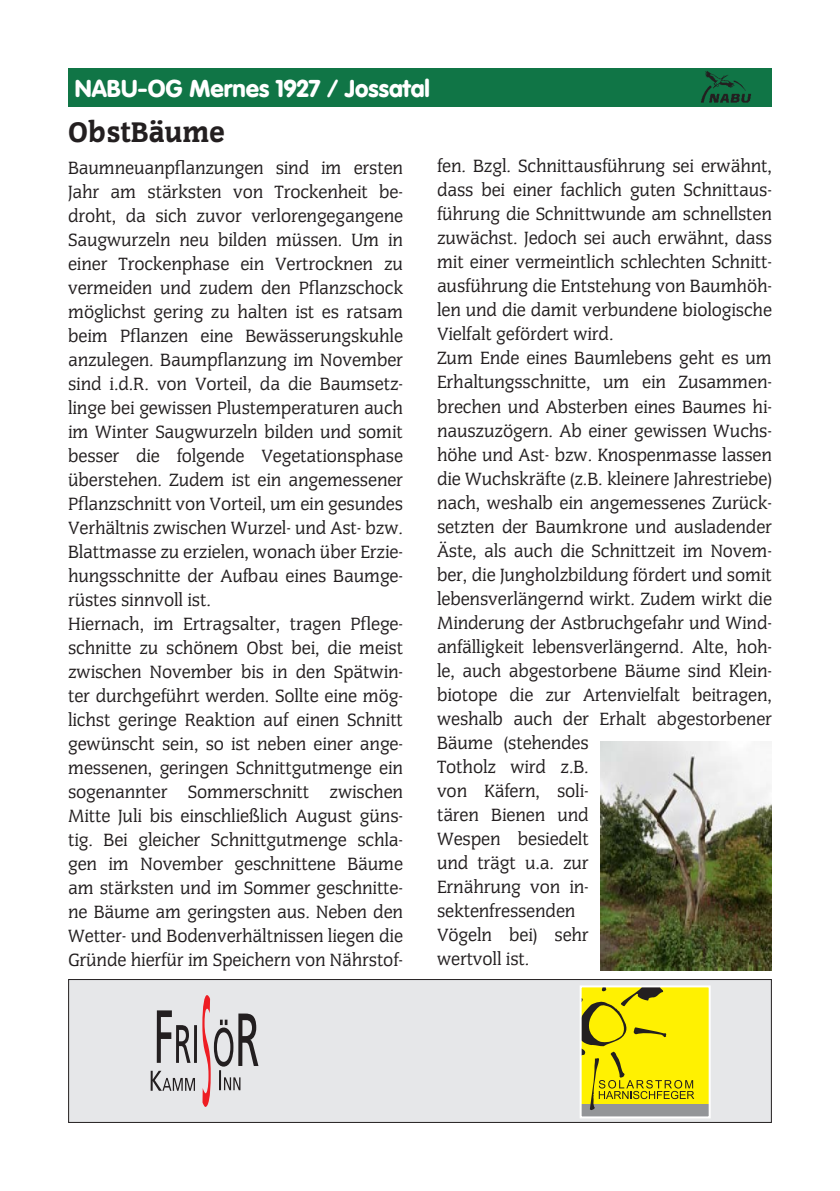
<style>
.page{position:relative;width:840px;height:1191px;background:#fff}
.page>*{position:absolute;margin:0;border:0;box-sizing:border-box;transform-origin:0 0}
.t1{font:32px "Cg Congress Hy";color:#231f20}
.t2{font:900 24px "VAG Rounded";color:#fff}
.t3{font:20px/24px "Cg Congress";color:#231f20}
</style>
<div class="page">
<div style="left:68px;top:979px;width:703px;height:144px;background:#e6e7e9;border:1px solid #231f20"></div>
<svg style="left:150px;top:1070px;width:45px;height:20px"></svg>
<svg style="left:202px;top:995px;width:56px;height:112px"></svg>
<svg style="left:157px;top:1010px;width:33px;height:52px"></svg>
<hr style="left:194px;top:1025px;width:3px;height:37px;background:#231f20">
<div style="left:580px;top:1103px;width:129px;height:13px;background:#939598"></div>
<div style="left:580px;top:986px;width:129px;height:117px;background:#fff101"></div>
<svg style="left:582px;top:988px;width:112px;height:122px"></svg>
<div style="left:579px;top:985px;width:131px;height:133px;border:2px solid #fff"></div>
<div style="left:68px;top:68px;width:703px;height:38px;background:#107546"></div>
<img style="left:701px;top:71px;width:50px;height:32px">
<img style="left:600px;top:741px;width:171px;height:229px">
<p class="t2" style="left:75px;top:74px;width:356px">NABU-OG Mernes 1927 / Jossatal</p>
<h1 class="t1" style="left:68px;top:109px;width:159px">ObstBäume</h1>
<p class="t3" style="left:68px;top:155px;width:336px">Baumneuanpflanzungen sind im ersten Jahr am stärksten von Trockenheit be&shy;droht, da sich zuvor verlorengegangene Saugwurzeln neu bilden müssen. Um in einer Trockenphase ein Vertrocknen zu vermeiden und zudem den Pflanzschock möglichst gering zu halten ist es ratsam beim Pflanzen eine Bewässerungskuhle anzulegen. Baumpflanzung im November sind i.d.R. von Vorteil, da die Baumsetz&shy;linge bei gewissen Plustemperaturen auch im Winter Saugwurzeln bilden und somit besser die folgende Vegetationsphase überstehen. Zudem ist ein angemessener Pflanzschnitt von Vorteil, um ein gesundes Verhältnis zwischen Wurzel- und Ast- bzw.<br>Blattmasse zu erzielen, wonach über Erzie&shy;hungsschnitte der Aufbau eines Baumge&shy;rüstes sinnvoll ist.<br>Hiernach, im Ertragsalter, tragen Pflege&shy;schnitte zu schönem Obst bei, die meist zwischen November bis in den Spätwin&shy;ter durchgeführt werden. Sollte eine mög&shy;lichst geringe Reaktion auf einen Schnitt gewünscht sein, so ist neben einer ange&shy;messenen, geringen Schnittgutmenge ein sogenannter Sommerschnitt zwischen Mitte Juli bis einschließlich August güns&shy;tig. Bei gleicher Schnittgutmenge schla&shy;gen im November geschnittene Bäume am stärksten und im Sommer geschnitte&shy;ne Bäume am geringsten aus. Neben den Wetter- und Bodenverhältnissen liegen die Gründe hierfür im Speichern von Nährstof-</p>
<p class="t3" style="left:437px;top:154px;width:336px">fen. Bzgl. Schnittausführung sei erwähnt, dass bei einer fachlich guten Schnittaus&shy;führung die Schnittwunde am schnellsten zuwächst. Jedoch sei auch erwähnt, dass mit einer vermeintlich schlechten Schnitt&shy;ausführung die Entstehung von Baumhöh&shy;len und die damit verbundene biologische Vielfalt gefördert wird.<br>Zum Ende eines Baumlebens geht es um Erhaltungsschnitte, um ein Zusammen&shy;brechen und Absterben eines Baumes hi&shy;nauszuzögern. Ab einer gewissen Wuchs&shy;höhe und Ast- bzw. Knospenmasse lassen die Wuchskräfte (z.B. kleinere Jahrestriebe) nach, weshalb ein angemessenes Zurück&shy;setzten der Baumkrone und ausladender Äste, als auch die Schnittzeit im Novem&shy;ber, die Jungholzbildung fördert und somit lebensverlängernd wirkt. Zudem wirkt die Minderung der Astbruchgefahr und Wind&shy;anfälligkeit lebensverlängernd. Alte, hoh&shy;le, auch abgestorbene Bäume sind Klein&shy;biotope die zur Artenvielfalt beitragen, weshalb auch der Erhalt abgestorbener Bäume (stehendes<br>Totholz wird z.B.<br>von Käfern, soli-<br>tären Bienen und<br>Wespen besiedelt<br>und trägt u.a. zur<br>Ernährung von in-<br>sektenfressenden<br>Vögeln bei) sehr<br>wertvoll ist.</p>
</div>
